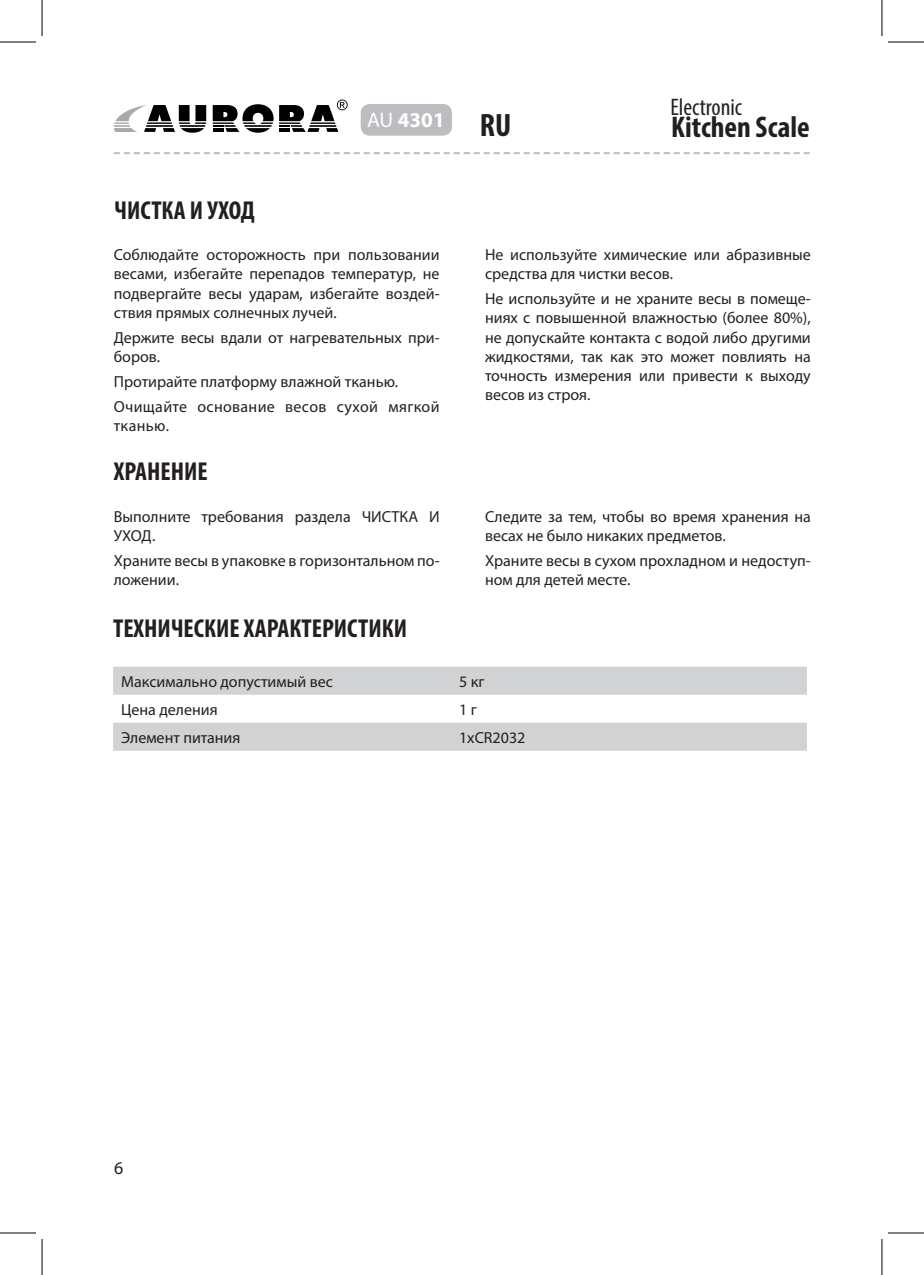
<style>
.page{position:relative;width:924px;height:1275px;background:#fff}
.page>*{position:absolute;margin:0;border:0;box-sizing:border-box;transform-origin:0 0}
.t1{font:700 condensed 30px "Myriad Pro";color:#231f20}
.t2{font:700 condensed 26px "Myriad Pro";color:#231f20}
.t3{font:condensed 24px "Myriad Pro";color:#231f20}
.t4{font:700 21.2px "Myriad Pro";color:#fff}
.t5{font:18px "Myriad Pro";color:#231f20}
.t6{font:16px/19.2px "Myriad Pro";color:#231f20}
.t7{font:16px/19.2px "Myriad Pro";letter-spacing:.02em;color:#231f20}
.s1{font-weight:400}
.s2{font-stretch:condensed;font-size:32.4px;color:#231f20}
</style>
<div class="page">
<svg style="left:212px;top:104px;width:61px;height:29px"></svg>
<svg style="left:114px;top:105px;width:92px;height:28px"></svg>
<svg style="left:279px;top:100px;width:68px;height:32px"></svg>
<div style="left:360px;top:104px;width:92px;height:32px;background:#bcbdc0;border-radius:9px"></div>
<svg style="left:114px;top:152px;width:695px;height:2px"></svg>
<div style="left:113px;top:666px;width:693px;height:28px;background:#d1d2d4"></div>
<div style="left:113px;top:722px;width:693px;height:28px;background:#d1d2d4"></div>
<hr style="left:0;top:42px;width:36px;height:1px;background:#000">
<hr style="left:887px;top:42px;width:36px;height:1px;background:#000">
<hr style="left:0;top:1232px;width:36px;height:1px;background:#000">
<hr style="left:887px;top:1232px;width:36px;height:1px;background:#000">
<hr style="left:42px;top:0;width:1px;height:36px;background:#000">
<hr style="left:42px;top:1239px;width:1px;height:36px;background:#000">
<hr style="left:881px;top:0;width:1px;height:36px;background:#000">
<hr style="left:881px;top:1239px;width:1px;height:36px;background:#000">
<p class="t2" style="left:114px;top:194px;width:142px">ЧИСТКА И УХОД</p>
<h3 class="t4" style="left:367px;top:106px;width:145px"><span class="s1">AU</span> 4301 <span class="s2">RU</span></h3>
<h3 class="t3" style="left:670px;top:92px;width:73px">Electronic</h3>
<h1 class="t1" style="left:671px;top:108px;width:140px">Kitchen Scale</h1>
<p class="t6" style="left:114px;top:245px;width:327px;text-align:justify">Соблюдайте осторожность при пользовании весами, избегайте перепадов температур, не подвергайте весы ударам, избегайте воздей&shy;ствия прямых солнечных лучей.</p>
<p class="t6" style="left:114px;top:327px;width:327px">Держите весы вдали от нагревательных при&shy;боров.</p>
<p class="t6" style="left:114px;top:371px;width:286px">Протирайте платформу влажной тканью.</p>
<p class="t7" style="left:114px;top:396px;width:327px">Очищайте основание весов сухой мягкой тканью.</p>
<p class="t2" style="left:114px;top:455px;width:95px">ХРАНЕНИЕ</p>
<p class="t6" style="left:114px;top:506px;width:327px">Выполните требования раздела ЧИСТКА И<br>УХОД.</p>
<p class="t6" style="left:114px;top:550px;width:327px">Храните весы в упаковке в горизонтальном по&shy;ложении.</p>
<p class="t6" style="left:485px;top:245px;width:327px">Не используйте химические или абразивные средства для чистки весов.</p>
<p class="t6" style="left:485px;top:289px;width:327px;text-align:justify">Не используйте и не храните весы в помеще&shy;ниях с повышенной влажностью (более 80%), не допускайте контакта с водой либо другими жидкостями, так как это может повлиять на точность измерения или привести к выходу весов из строя.</p>
<p class="t6" style="left:485px;top:506px;width:327px">Следите за тем, чтобы во время хранения на весах не было никаких предметов.</p>
<p class="t6" style="left:485px;top:550px;width:327px">Храните весы в сухом прохладном и недоступ&shy;ном для детей месте.</p>
<p class="t2" style="left:113px;top:612px;width:295px">ТЕХНИЧЕСКИЕ ХАРАКТЕРИСТИКИ</p>
<p class="t6" style="left:121px;top:671px;width:213px">Максимально допустимый вес</p>
<p class="t6" style="left:459px;top:671px;width:27px">5 кг</p>
<p class="t6" style="left:121px;top:699px;width:98px">Цена деления</p>
<p class="t6" style="left:459px;top:699px;width:19px">1 г</p>
<p class="t6" style="left:121px;top:727px;width:121px">Элемент питания</p>
<p class="t6" style="left:459px;top:727px;width:68px">1xCR2032</p>
<p class="t5" style="left:114px;top:1157px;width:11px">6</p>
</div>
